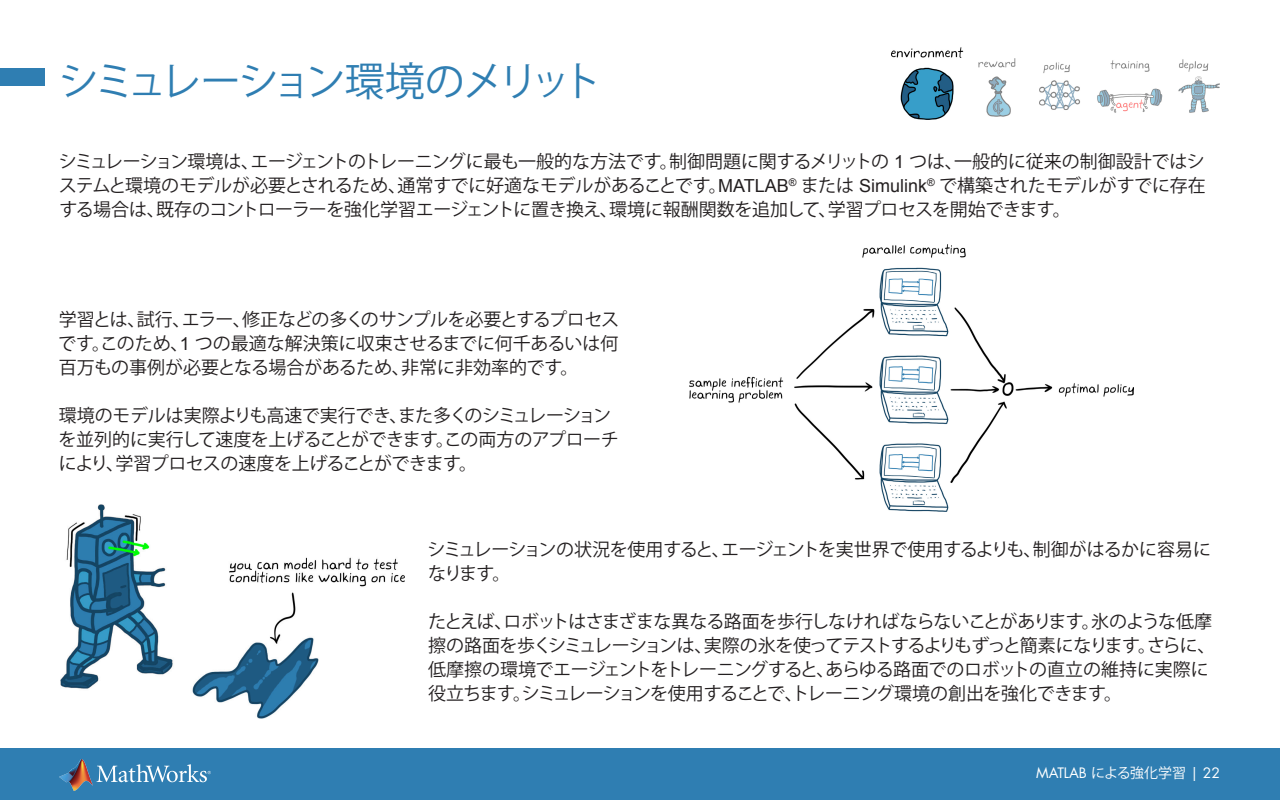
<style>
.page{position:relative;width:1280px;height:800px;background:#fff}
.page>*{position:absolute;margin:0;border:0;box-sizing:border-box;transform-origin:0 0}
.Section_Header{font:40px "Koz Go Pro";letter-spacing:-.12em;color:#2f7eb2}
.body_copy_-_large{font:18px/24px "Koz Go Pro";letter-spacing:-.03em;color:#231f20}
.t1{font:14px "Futura Std";color:#fff}
.s1{font-family:"Arial"}
.s2{font-family:"Koz Go Pro"}
</style>
<div class="page">
<div style="left:0;top:748px;width:1280px;height:52px;background:#2f7eb2"></div>
<svg style="left:97px;top:764px;width:114px;height:18px"></svg>
<img style="left:59px;top:760px;width:33px;height:30px">
<div style="left:0;top:68px;width:45px;height:18px;background:#2f7eb2"></div>
<img style="left:891px;top:47px;width:73px;height:73px">
<img style="left:978px;top:59px;width:38px;height:58px">
<img style="left:1039px;top:62px;width:41px;height:48px">
<img style="left:1097px;top:60px;width:66px;height:53px">
<img style="left:1178px;top:59px;width:41px;height:54px">
<img style="left:690px;top:245px;width:444px;height:266px">
<img style="left:60px;top:505px;width:345px;height:213px">
<p class="Section_Header" style="left:59px;top:55px;width:545px">シミュレーション環境のメリット</p>
<p class="body_copy_-_large" style="left:59px;top:150px;width:1149px;text-align:justify">シミュレーション環境は、エージェントのトレーニングに最も一般的な方法です。制御問題に関するメリットの <span class="s1">1</span> つは、一般的に従来の制御設計ではシステムと環境のモデルが必要とされるため、通常すでに好適なモデルがあることです。<span class="s1">MATLAB</span><sup>®</sup> または <span class="s1">Simulink</span><sup>®</sup> で構築されたモデルがすでに存在する場合は、既存のコントローラーを強化学習エージェントに置き換え、環境に報酬関数を追加して、学習プロセスを開始できます。</p>
<p class="body_copy_-_large" style="left:58px;top:308px;width:563px;text-align:justify">学習とは、試行、エラー、修正などの多くのサンプルを必要とするプロセスです。このため、<span class="s1">1</span> つの最適な解決策に収束させるまでに何千あるいは何百万もの事例が必要となる場合があるため、非常に非効率的です。</p>
<p class="body_copy_-_large" style="left:58px;top:404px;width:562px">環境のモデルは実際よりも高速で実行でき、また多くのシミュレーションを並列的に実行して速度を上げることができます。この両方のアプローチにより、学習プロセスの速度を上げることができます。</p>
<p class="body_copy_-_large" style="left:427px;top:538px;width:785px">シミュレーションの状況を使用すると、エージェントを実世界で使用するよりも、制御がはるかに容易になります。</p>
<p class="body_copy_-_large" style="left:428px;top:610px;width:789px">たとえば、ロボットはさまざまな異なる路面を歩行しなければならないことがあります。氷のような低摩擦の路面を歩くシミュレーションは、実際の氷を使ってテストするよりもずっと簡素になります。さらに、低摩擦の環境でエージェントをトレーニングすると、あらゆる路面でのロボットの直立の維持に実際に役立ちます。シミュレーションを使用することで、トレーニング環境の創出を強化できます。</p>
<p class="t1" style="left:1036px;top:763px;width:185px">MATLAB <span class="s2">による強化学習</span> | 22</p>
</div>
